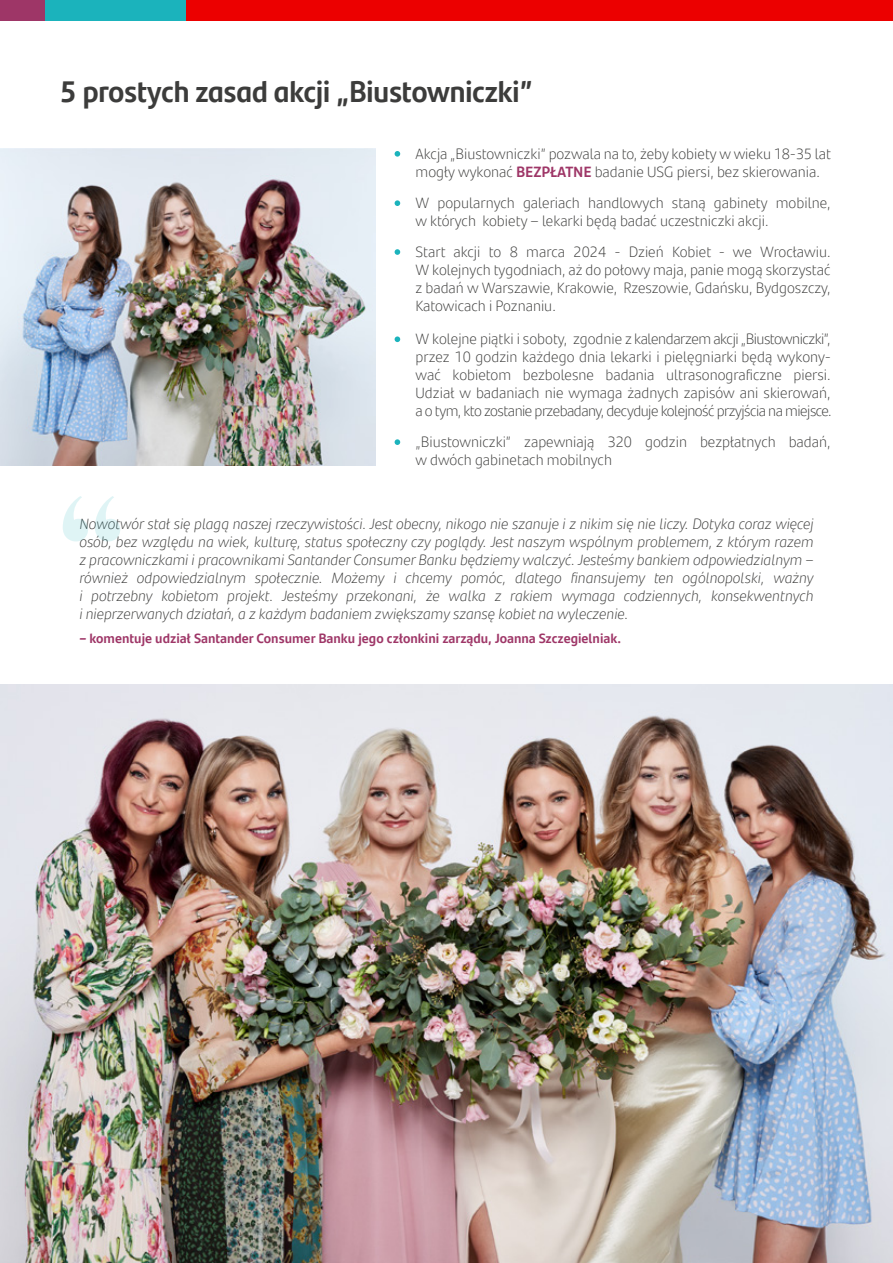
<style>
.page{position:relative;width:893px;height:1263px;background:#fff}
.page>*{position:absolute;margin:0;border:0;box-sizing:border-box;transform-origin:0 0}
.t1{font:700 241.8px "Orpheus Pro";color:#1bb3bc}
.t2{font:700 30px "Santander Headline";color:#3c3c3b}
.t3{font:300 15px/18px "Santander Text";color:#3c3c3b}
.t4{font:italic 300 15px/18px "Santander Text";color:#3c3c3b;text-align:justify}
.t5{font:700 13.5px "Santander Text";color:#9e3667}
.s1{font-weight:700;color:#9e3667}
</style>
<div class="page">
<div style="left:1px;top:0;width:892px;height:21px;background:#ec0000"></div>
<svg style="left:395px;top:151px;width:5px;height:6px"></svg>
<svg style="left:395px;top:200px;width:5px;height:6px"></svg>
<svg style="left:395px;top:249px;width:5px;height:6px"></svg>
<svg style="left:395px;top:336px;width:5px;height:6px"></svg>
<svg style="left:395px;top:439px;width:5px;height:6px"></svg>
<div style="left:0;top:0;width:45px;height:21px;background:#9e3667"></div>
<div style="left:45px;top:0;width:141px;height:21px;background:#1bb3bc"></div>
<img style="left:1px;top:148px;width:374px;height:317px">
<img style="left:0;top:685px;width:893px;height:578px">
<h2 class="t2" style="left:60px;top:68px;width:474px">5 prostych zasad akcji „Biustowniczki”</h2>
<p class="t3" style="left:416px;top:144px;width:417px">Akcja „Biustowniczki” pozwala na to, żeby kobiety w wieku 18-35 lat mogły wykonać <span class="s1">BEZPŁATNE</span> badanie USG piersi, bez skierowania.</p>
<p class="t3" style="left:416px;top:193px;width:417px">W popularnych galeriach handlowych staną gabinety mobilne, w których kobiety – lekarki będą badać uczestniczki akcji.</p>
<p class="t3" style="left:416px;top:242px;width:417px;text-align:justify">Start akcji to 8 marca 2024 - Dzień Kobiet - we Wrocławiu.<br>W kolejnych tygodniach, aż do połowy maja, panie mogą skorzystać z badań w Warszawie, Krakowie, Rzeszowie, Gdańsku, Bydgoszczy, Katowicach i Poznaniu.</p>
<p class="t3" style="left:416px;top:329px;width:418px;text-align:justify">W kolejne piątki i soboty, zgodnie z kalendarzem akcji „Biustowniczki”, przez 10 godzin każdego dnia lekarki i pielęgniarki będą wykony&shy;wać kobietom bezbolesne badania ultrasonograficzne piersi.<br>Udział w badaniach nie wymaga żadnych zapisów ani skierowań, a o tym, kto zostanie przebadany, decyduje kolejność przyjścia na miejsce.</p>
<p class="t3" style="left:416px;top:432px;width:417px">„Biustowniczki” zapewniają 320 godzin bezpłatnych badań, w dwóch gabinetach mobilnych</p>
<h1 class="t1" style="left:130px;top:758px;width:79px;rotate:-180deg">„</h1>
<p class="t4" style="left:79px;top:514px;width:736px">Nowotwór stał się plagą naszej rzeczywistości. Jest obecny, nikogo nie szanuje i z nikim się nie liczy. Dotyka coraz więcej osób, bez względu na wiek, kulturę, status społeczny czy poglądy. Jest naszym wspólnym problemem, z którym razem z pracowniczkami i pracownikami Santander Consumer Banku będziemy walczyć. Jesteśmy bankiem odpowiedzialnym – również odpowiedzialnym społecznie. Możemy i chcemy pomóc, dlatego finansujemy ten ogólnopolski, ważny i potrzebny kobietom projekt. Jesteśmy przekonani, że walka z rakiem wymaga codziennych, konsekwentnych i nieprzerwanych działań, a z każdym badaniem zwiększamy szansę kobiet na wyleczenie.</p>
<p class="t5" style="left:79px;top:627px;width:543px">– komentuje udział Santander Consumer Banku jego członkini zarządu, Joanna Szczegielniak.</p>
</div>
